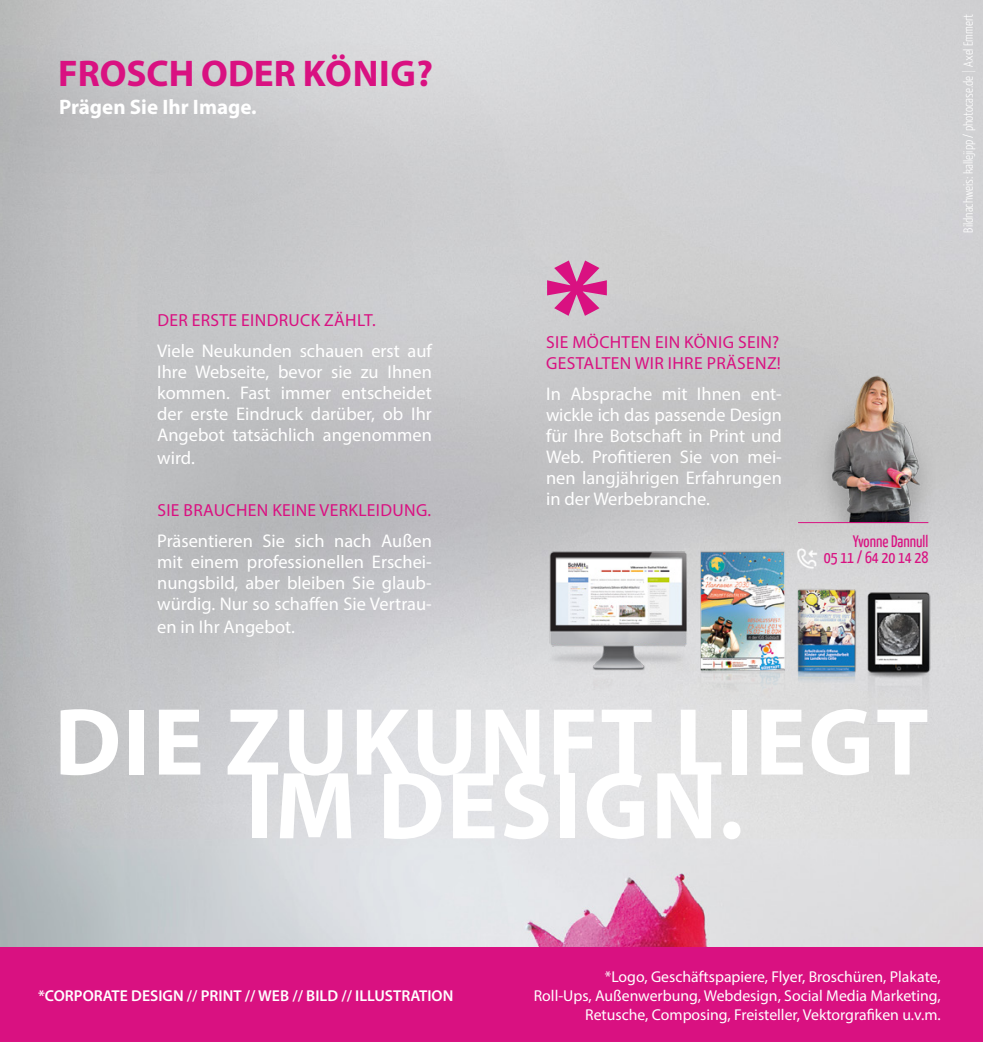
<style>
.page{position:relative;width:983px;height:1042px;background:#fff}
.page>*{position:absolute;margin:0;border:0;box-sizing:border-box;transform-origin:0 0}
.t1{font:700 96.25px "Myriad Pro";letter-spacing:.02em;color:#fff}
.t2{font:700 37.27px "Myriad Pro";color:#d91181}
.t3{font:700 21px "Myriad Pro";color:#fff}
.t4{font:18.38px/21px "Myriad Pro";color:#fff;text-align:justify}
.t5{font:17.5px "Myriad Pro";letter-spacing:.02em;color:#d91181}
.t6{font:16.62px/16.6px "Yanone Kaffeesatz";color:#d91181;text-align:right}
.t7{font:15.75px/18.9px "Myriad Pro";color:#fff;text-align:right}
.t8{font:600 15.75px "Myriad Pro";color:#fff}
.t9{font:300 13.12px "Yanone Kaffeesatz";color:#fff}
.s1{font-weight:100}
</style>
<div class="page">
<img style="left:0;top:0;width:982px;height:947px">
<img style="left:541px;top:535px;width:395px;height:189px">
<img style="left:810px;top:361px;width:124px;height:161px">
<div style="left:0;top:947px;width:982px;height:95px;background:#d91181"></div>
<svg style="left:547px;top:260px;width:59px;height:56px;background:#d36fa8"></svg>
<img style="left:787px;top:545px;width:34px;height:24px">
<hr style="left:797px;top:522px;width:131px;height:1px;background:#d91181">
<p class="t2" style="left:58px;top:49px;width:376px">FROSCH ODER KÖNIG?</p>
<p class="t3" style="left:59px;top:93px;width:199px">Prägen Sie Ihr Image.</p>
<p class="t5" style="left:157px;top:309px;width:220px">DER ERSTE EINDRUCK ZÄHLT.</p>
<p class="t4" style="left:157px;top:340px;width:276px">Viele Neukunden schauen erst auf Ihre Webseite, bevor sie zu Ihnen kommen. Fast immer entscheidet der erste Eindruck darüber, ob Ihr Angebot tatsächlich angenommen</p>
<p class="t4" style="left:157px;top:447px;width:39px">wird.</p>
<p class="t5" style="left:157px;top:500px;width:275px">SIE BRAUCHEN KEINE VERKLEIDUNG.</p>
<p class="t4" style="left:157px;top:530px;width:276px">Präsentieren Sie sich nach Außen mit einem professionellen Erschei&shy;nungsbild, aber bleiben Sie glaub&shy;würdig. Nur so schaffen Sie Vertrau-</p>
<p class="t4" style="left:157px;top:616px;width:139px">en in Ihr Angebot.</p>
<p class="t5" style="left:546px;top:332px;width:234px">SIE MÖCHTEN EIN KÖNIG SEIN?</p>
<p class="t5" style="left:546px;top:352px;width:236px">GESTALTEN WIR IHRE PRÄSENZ!</p>
<p class="t4" style="left:546px;top:383px;width:237px">In Absprache mit Ihnen ent&shy;wickle ich das passende Design für Ihre Botschaft in Print und Web. Profitieren Sie von mei&shy;nen langjährigen Erfahrungen in der Werbebranche.</p>
<p class="t6" style="left:823px;top:532px;width:106px">Yvonne Dannull<br>05 11 / 64 20 14 28</p>
<p class="t1" style="left:54px;top:679px;width:875px">DIE ZUKUNFT LIEGT</p>
<p class="t1" style="left:245px;top:743px;width:499px">IM DESIGN.</p>
<p class="t9" style="left:959px;top:232px;width:220px;rotate:-90deg">Bildnachweis: kallejipp / photocase.de <span class="s1">|</span> Axel Emmert</p>
<p class="t8" style="left:38px;top:985px;width:416px">*CORPORATE DESIGN // PRINT // WEB // BILD // ILLUSTRATION</p>
<p class="t7" style="left:533px;top:967px;width:408px">*Logo, Geschäftspapiere, Flyer, Broschüren, Plakate,<br>Roll-Ups, Außenwerbung, Webdesign, Social Media Marketing,<br>Retusche, Composing, Freisteller, Vektorgrafiken u.v.m.</p>
</div>
